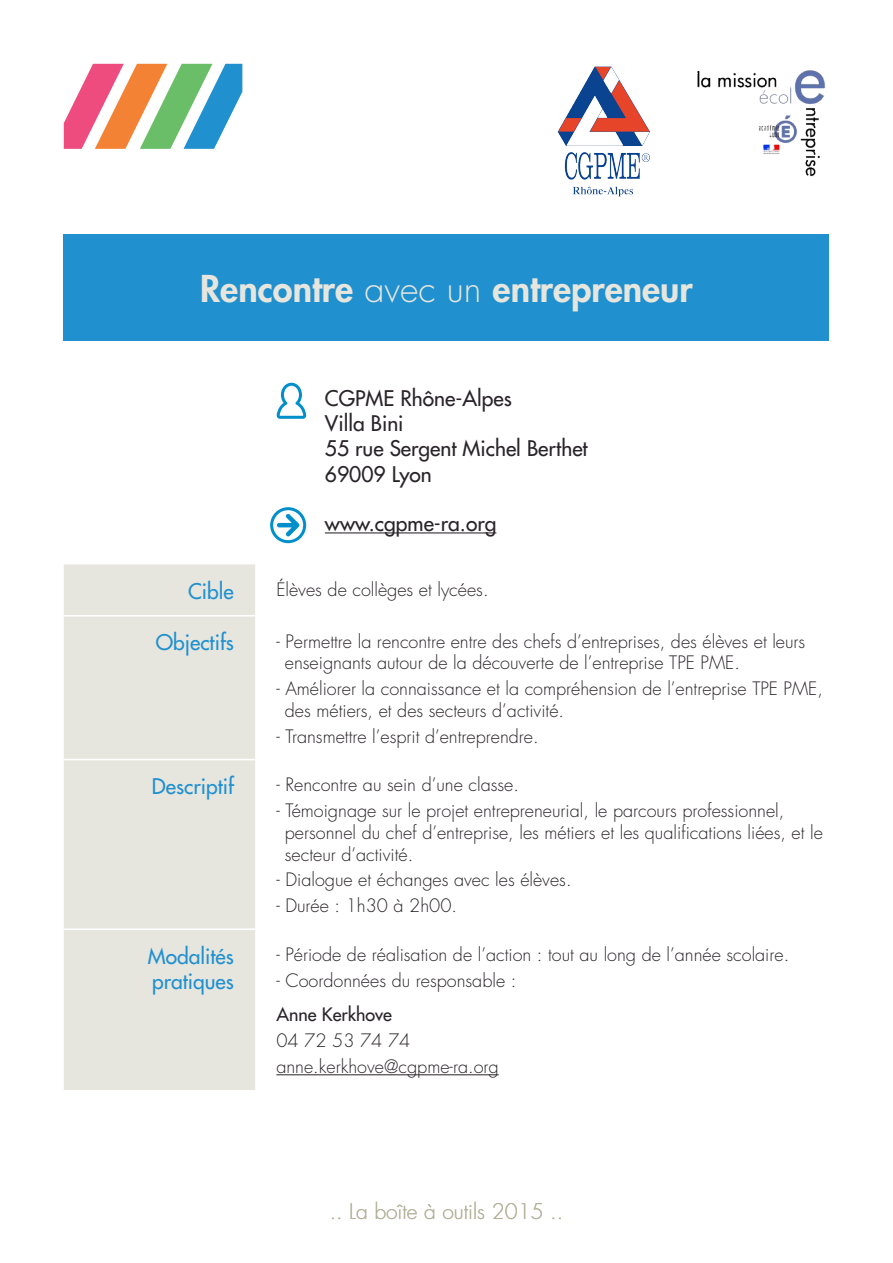
<style>
.page{position:relative;width:893px;height:1263px;background:#fff}
.page>*{position:absolute;margin:0;border:0;box-sizing:border-box;transform-origin:0 0}
.t1{font:800 36px "Futura Std";color:#e7e6de}
.t2{font:500 21px/25.2px "Futura Std";color:#292429}
.t3{font:500 21px/25.2px "Futura Std";color:#2090cf}
.t4{font:300 21px "Futura Std";color:#b3b299}
.t5{font:300 18px/21.6px "Futura Std";color:#292429}
.t6{font:500 18px "Futura Std";color:#292429}
.s1{font-weight:300}
</style>
<div class="page">
<div style="left:64px;top:564px;width:191px;height:526px;background:#e7e6de"></div>
<hr style="left:64px;top:615px;width:191px;height:1px;background:#fff">
<hr style="left:64px;top:759px;width:191px;height:1px;background:#fff">
<hr style="left:64px;top:928px;width:191px;height:2px;background:#fff">
<svg style="left:277px;top:383px;width:29px;height:36px"></svg>
<svg style="left:270px;top:507px;width:36px;height:36px"></svg>
<hr style="left:325px;top:532px;width:171px;height:1px;background:#292429">
<hr style="left:276px;top:1074px;width:223px;height:1px;background:#292429">
<svg style="left:64px;top:64px;width:178px;height:85px"></svg>
<div style="left:64px;top:234px;width:765px;height:107px;background:#2090cf"></div>
<img style="left:697px;top:70px;width:128px;height:107px">
<img style="left:557px;top:66px;width:93px;height:131px">
<h1 class="t1" style="left:200px;top:266px;width:494px">Rencontre <span class="s1">avec un</span> entrepreneur</h1>
<p class="t2" style="left:325px;top:386px;width:264px">CGPME Rhône-Alpes<br>Villa Bini<br>55 rue Sergent Michel Berthet<br>69009 Lyon</p>
<p class="t2" style="left:325px;top:511px;width:173px">www.cgpme-ra.org</p>
<p class="t3" style="left:188px;top:578px;width:47px">Cible</p>
<p class="t5" style="left:276px;top:579px;width:214px">Élèves de collèges et lycées.</p>
<p class="t3" style="left:156px;top:630px;width:80px">Objectifs</p>
<p class="t5" style="left:285px;top:631px;width:522px;text-indent:-8px">- Permettre la rencontre entre des chefs d’entreprises, des élèves et leurs enseignants autour de la découverte de l’entreprise TPE PME.</p>
<p class="t5" style="left:285px;top:678px;width:540px;text-indent:-8px">- Améliorer la connaissance et la compréhension de l’entreprise TPE PME, des métiers, et des secteurs d’activité.</p>
<p class="t5" style="left:276px;top:726px;width:264px">- Transmettre l’esprit d’entreprendre.</p>
<p class="t3" style="left:152px;top:774px;width:84px">Descriptif</p>
<p class="t5" style="left:276px;top:775px;width:244px">- Rencontre au sein d’une classe.</p>
<p class="t5" style="left:285px;top:800px;width:539px;text-indent:-8px">- Témoignage sur le projet entrepreneurial, le parcours professionnel, personnel du chef d’entreprise, les métiers et les qualifications liées, et le secteur d’activité.</p>
<p class="t5" style="left:276px;top:869px;width:297px">- Dialogue et échanges avec les élèves.</p>
<p class="t5" style="left:276px;top:895px;width:182px">- Durée : 1h30 à 2h00.</p>
<p class="t3" style="left:148px;top:943px;width:87px">Modalités pratiques</p>
<p class="t5" style="left:276px;top:944px;width:514px">- Période de réalisation de l’action : tout au long de l’année scolaire.</p>
<p class="t5" style="left:276px;top:970px;width:241px">- Coordonnées du responsable :</p>
<p class="t6" style="left:276px;top:1003px;width:117px">Anne Kerkhove</p>
<p class="t5" style="left:276px;top:1028px;width:224px;line-height:25.8px">04 72 53 74 74 anne.kerkhove@cgpme-ra.org</p>
<p class="t4" style="left:330px;top:1198px;width:235px">.. La boîte à outils 2015 ..</p>
</div>
